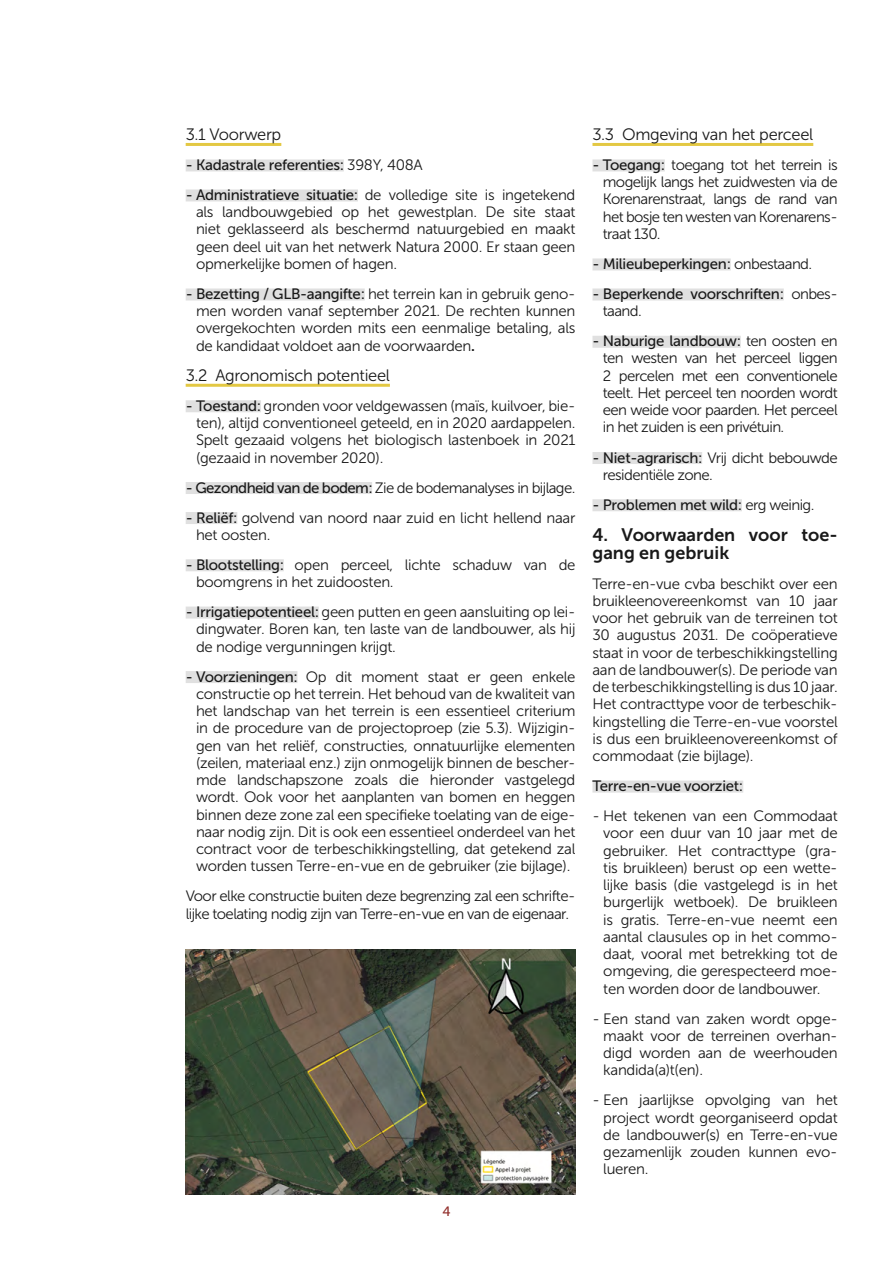
<style>
.page{position:relative;width:893px;height:1263px;background:#fff}
.page>*{position:absolute;margin:0;border:0;box-sizing:border-box;transform-origin:0 0}
.t1{font:18px/18px "Museo Sans 700";color:#191919}
.t2{font:16.5px "Museo Sans 300";letter-spacing:-.02em;color:#191919}
.t3{font:15px/17.2px "Museo Sans 300";letter-spacing:-.02em;color:#191919;text-align:justify}
.t4{font:15px/17.2px "Museo Sans 300";letter-spacing:-.04em;color:#191919}
.t5{font:15px "Museo Sans 500";letter-spacing:-.02em;color:#191919}
.t6{font:13.5px "Museo Sans 500";color:#912d2a}
.s1{font-family:"Museo Sans 300"}
.s2{font-family:"Museo Sans 500"}
.s3{font-family:"Museo Sans 700"}
</style>
<div class="page">
<img style="left:186px;top:950px;width:389px;height:245px">
<hr style="left:186px;top:143px;width:95px;height:3px;background:#e3c843">
<div style="left:186px;top:159px;width:158px;height:12px;background:#e0e0e0"></div>
<div style="left:186px;top:189px;width:172px;height:12px;background:#e0e0e0"></div>
<div style="left:186px;top:288px;width:179px;height:12px;background:#e0e0e0"></div>
<hr style="left:186px;top:384px;width:204px;height:3px;background:#e3c843">
<div style="left:186px;top:400px;width:75px;height:12px;background:#e0e0e0"></div>
<div style="left:186px;top:482px;width:186px;height:12px;background:#e0e0e0"></div>
<div style="left:186px;top:512px;width:51px;height:12px;background:#e0e0e0"></div>
<div style="left:186px;top:559px;width:98px;height:12px;background:#e0e0e0"></div>
<div style="left:186px;top:606px;width:133px;height:12px;background:#e0e0e0"></div>
<div style="left:186px;top:671px;width:111px;height:12px;background:#e0e0e0"></div>
<hr style="left:592px;top:143px;width:221px;height:3px;background:#e3c843">
<div style="left:592px;top:159px;width:73px;height:12px;background:#e0e0e0"></div>
<div style="left:592px;top:258px;width:139px;height:12px;background:#e0e0e0"></div>
<div style="left:592px;top:288px;width:192px;height:12px;background:#e0e0e0"></div>
<div style="left:592px;top:336px;width:149px;height:12px;background:#e0e0e0"></div>
<div style="left:592px;top:452px;width:110px;height:12px;background:#e0e0e0"></div>
<div style="left:592px;top:499px;width:150px;height:12px;background:#e0e0e0"></div>
<div style="left:592px;top:780px;width:151px;height:12px;background:#e0e0e0"></div>
<p class="t2" style="left:186px;top:125px;width:97px">3.1 Voorwerp</p>
<p class="t5" style="left:186px;top:157px;width:239px">- Kadastrale referenties: <span class="s1">398Y, 408A</span></p>
<p class="t3" style="left:196px;top:186px;width:381px;text-indent:-10px"><span class="s2">- Administratieve situatie:</span> de volledige site is ingetekend als landbouwgebied op het gewestplan. De site staat niet geklasseerd als beschermd natuurgebied en maakt geen deel uit van het netwerk Natura 2000. Er staan geen opmerkelijke bomen of hagen.</p>
<p class="t3" style="left:196px;top:285px;width:381px;text-indent:-10px"><span class="s2">- Bezetting / GLB-aangifte:</span> het terrein kan in gebruik geno&shy;men worden vanaf september 2021. De rechten kunnen overgekochten worden mits een eenmalige betaling, als de kandidaat voldoet aan de voorwaarden<span class="s3">.</span></p>
<p class="t2" style="left:186px;top:366px;width:206px">3.2 Agronomisch potentieel</p>
<p class="t3" style="left:196px;top:397px;width:381px;text-indent:-10px"><span class="s2">- Toestand:</span> gronden voor veldgewassen (maïs, kuilvoer, bie&shy;ten), altijd conventioneel geteeld, en in 2020 aardappelen.<br>Spelt gezaaid volgens het biologisch lastenboek in 2021 (gezaaid in november 2020).</p>
<p class="t4" style="left:186px;top:479px;width:391px"><span class="s2">- Gezondheid van de bodem:</span> Zie de bodemanalyses in bijlage.</p>
<p class="t3" style="left:196px;top:509px;width:381px;text-indent:-10px"><span class="s2">- Reliëf:</span> golvend van noord naar zuid en licht hellend naar het oosten.</p>
<p class="t3" style="left:196px;top:556px;width:381px;text-indent:-10px"><span class="s2">- Blootstelling:</span> open perceel, lichte schaduw van de boomgrens in het zuidoosten.</p>
<p class="t3" style="left:196px;top:603px;width:381px;text-indent:-10px"><span class="s2">- Irrigatiepotentieel:</span> geen putten en geen aansluiting op lei&shy;dingwater. Boren kan, ten laste van de landbouwer, als hij de nodige vergunningen krijgt.</p>
<p class="t3" style="left:196px;top:668px;width:381px;text-indent:-10px"><span class="s2">- Voorzieningen:</span> Op dit moment staat er geen enkele constructie op het terrein. Het behoud van de kwaliteit van het landschap van het terrein is een essentieel criterium in de procedure van de projectoproep (zie 5.3). Wijzigin&shy;gen van het reliëf, constructies, onnatuurlijke elementen (zeilen, materiaal enz.) zijn onmogelijk binnen de bescher&shy;mde landschapszone zoals die hieronder vastgelegd wordt. Ook voor het aanplanten van bomen en heggen binnen deze zone zal een specifieke toelating van de eige&shy;naar nodig zijn. Dit is ook een essentieel onderdeel van het contract voor de terbeschikkingstelling, dat getekend zal worden tussen Terre-en-vue en de gebruiker (zie bijlage).</p>
<p class="t4" style="left:186px;top:888px;width:391px">Voor elke constructie buiten deze begrenzing zal een schrifte&shy;lijke toelating nodig zijn van Terre-en-vue en van de eigenaar.</p>
<p class="t6" style="left:442px;top:1204px;width:10px">4</p>
<p class="t2" style="left:592px;top:125px;width:222px">3.3 Omgeving van het perceel</p>
<p class="t3" style="left:603px;top:156px;width:236px;text-indent:-10px"><span class="s2">- Toegang:</span> toegang tot het terrein is mogelijk langs het zuidwesten via de Korenarenstraat, langs de rand van het bosje ten westen van Korenarens&shy;traat 130.</p>
<p class="t5" style="left:592px;top:256px;width:221px">- Milieubeperkingen: <span class="s1">onbestaand.</span></p>
<p class="t5" style="left:592px;top:286px;width:247px">- Beperkende voorschriften: <span class="s1">onbes-</span></p>
<p class="t3" style="left:603px;top:303px;width:41px">taand.</p>
<p class="t5" style="left:592px;top:333px;width:247px">- Naburige landbouw: <span class="s1">ten oosten en</span></p>
<p class="t3" style="left:603px;top:350px;width:236px">ten westen van het perceel liggen 2 percelen met een conventionele teelt. Het perceel ten noorden wordt een weide voor paarden. Het perceel in het zuiden is een privétuin.</p>
<p class="t4" style="left:603px;top:449px;width:236px;text-indent:-10px"><span class="s2">- Niet-agrarisch:</span> Vrij dicht bebouwde residentiële zone.</p>
<p class="t5" style="left:592px;top:496px;width:223px">- Problemen met wild: <span class="s1">erg weinig.</span></p>
<p class="t1" style="left:592px;top:525px;width:247px">4. Voorwaarden voor toe&shy;gang en gebruik</p>
<p class="t3" style="left:592px;top:575px;width:247px">Terre-en-vue cvba beschikt over een bruikleenovereenkomst van 10 jaar voor het gebruik van de terreinen tot 30 augustus 2031. De coöperatieve staat in voor de terbeschikkingstelling aan de landbouwer(s). De periode van de terbeschikkingstelling is dus 10 jaar.<br>Het contracttype voor de terbeschik&shy;kingstelling die Terre-en-vue voorstel is dus een bruikleenovereenkomst of commodaat (zie bijlage).</p>
<p class="t5" style="left:592px;top:778px;width:152px">Terre-en-vue voorziet:</p>
<p class="t3" style="left:603px;top:807px;width:236px;text-indent:-11px">- Het tekenen van een Commodaat voor een duur van 10 jaar met de gebruiker. Het contracttype (gra&shy;tis bruikleen) berust op een wette&shy;lijke basis (die vastgelegd is in het burgerlijk wetboek). De bruikleen is gratis. Terre-en-vue neemt een aantal clausules op in het commo&shy;daat, vooral met betrekking tot de omgeving, die gerespecteerd moe&shy;ten worden door de landbouwer.</p>
<p class="t3" style="left:603px;top:1010px;width:236px;text-indent:-11px">- Een stand van zaken wordt opge&shy;maakt voor de terreinen overhan&shy;digd worden aan de weerhouden kandida(a)t(en).</p>
<p class="t3" style="left:603px;top:1092px;width:236px;text-indent:-11px">- Een jaarlijkse opvolging van het project wordt georganiseerd opdat de landbouwer(s) en Terre-en-vue gezamenlijk zouden kunnen evo&shy;lueren.</p>
</div>
